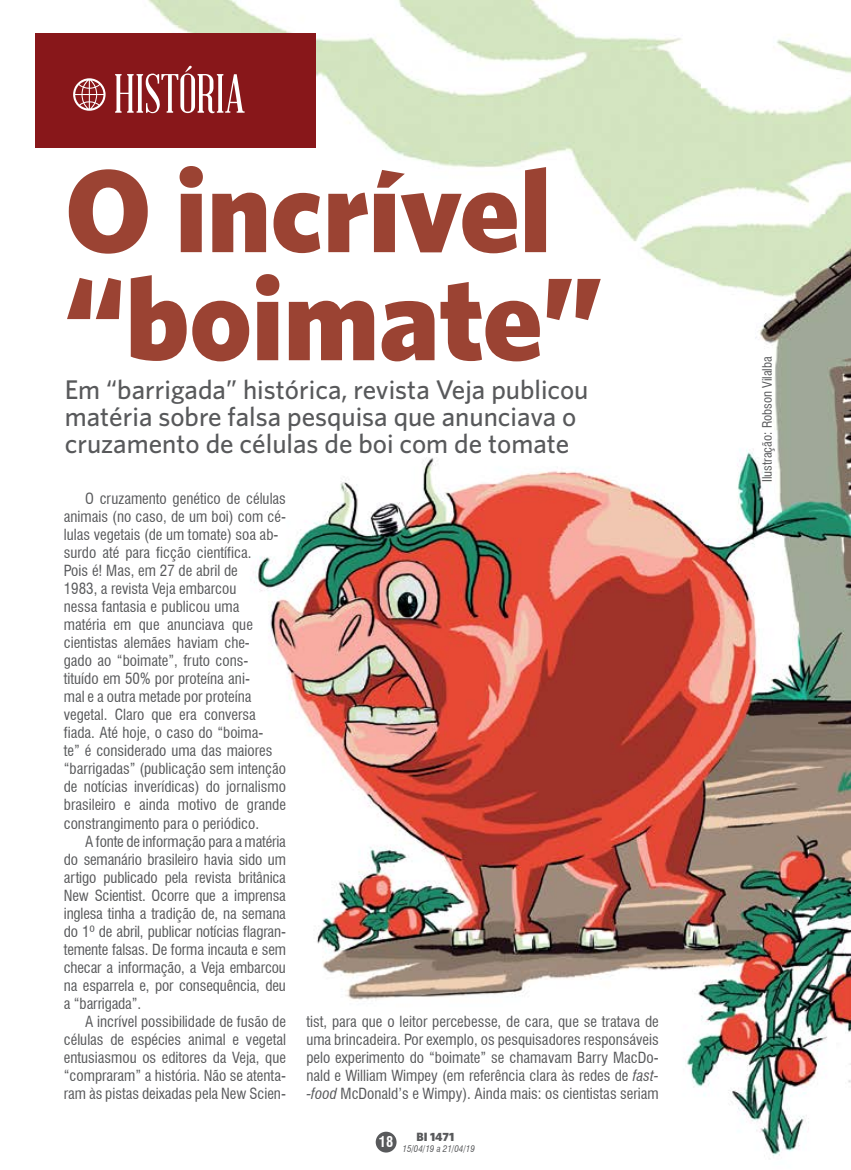
<style>
.page{position:relative;width:851px;height:1170px;background:#fff}
.page>*{position:absolute;margin:0;border:0;box-sizing:border-box;transform-origin:0 0}
.t1{font:900 117.75px/108px "Whitney HTF";color:#9b4333}
.t2{font:54px "Abraham Lincoln";color:#fff}
.t3{font:500 27px/27px "Whitney HTF";color:#58595b}
.t4{font:condensed 15px/18px "Swiss 721 BT";color:#58595b;text-align:justify}
.t5{font:700 condensed 14.4px "Swiss 721 BT";color:#fff}
.t6{font:condensed 12.75px "Swiss 721 BT";color:#58595b}
.t7{font:900 12px "Whitney HTF";color:#58595b}
.t8{font:italic condensed 9px "Swiss 721 BT";color:#58595b}
.s1{font-style:italic}
</style>
<div class="page">
<img style="left:35px;top:0;width:815px;height:1156px">
<div style="left:375px;top:1131px;width:21px;height:21px;background:#58595b;border-radius:50%"></div>
<div style="left:35px;top:33px;width:280px;height:114px;background:#88171a"></div>
<svg style="left:73px;top:78px;width:32px;height:33px"></svg>
<h2 class="t2" style="left:113px;top:66px;width:133px">HISTÓRIA</h2>
<h1 class="t1" style="left:65px;top:153px;width:538px">O incrível “boimate”</h1>
<h3 class="t3" style="left:65px;top:375px;width:525px">Em “barrigada” histórica, revista Veja publicou matéria sobre falsa pesquisa que anunciava o cruzamento de células de boi com de tomate</h3>
<p class="t4" style="left:64px;top:490px;width:224px;text-align:left;text-indent:21px">O cruzamento genético de células animais (no caso, de um boi) com cé&shy;lulas vegetais (de um tomate) soa ab&shy;surdo até para ficção científica.<br>Pois é! Mas, em 27 de abril de<br>1983, a revista Veja embarcou<br>nessa fantasia e publicou uma<br>matéria em que anunciava que cientistas alemães haviam che-<br>gado ao “boimate”, fruto cons&shy;tituído em 50% por proteína ani-<br>mal e a outra metade por proteína vegetal. Claro que era conversa fiada. Até hoje, o caso do “boima-<br>te” é considerado uma das maiores “barrigadas” (publicação sem intenção de notícias inverídicas) do jornalismo brasileiro e ainda motivo de grande constrangimento para o periódico.</p>
<p class="t4" style="left:64px;top:832px;width:224px;text-indent:21px">A fonte de informação para a matéria do semanário brasileiro havia sido um artigo publicado pela revista britânica New Scientist. Ocorre que a imprensa inglesa tinha a tradição de, na semana do 1º de abril, publicar notícias flagran&shy;temente falsas. De forma incauta e sem checar a informação, a Veja embarcou na esparrela e, por consequência, deu a “barrigada”.</p>
<p class="t4" style="left:64px;top:1012px;width:224px;text-indent:21px">A incrível possibilidade de fusão de células de espécies animal e vegetal entusiasmou os editores da Veja, que “compraram” a história. Não se atenta&shy;ram às pistas deixadas pela New Scien-</p>
<p class="t4" style="left:306px;top:1012px;width:354px">tist, para que o leitor percebesse, de cara, que se tratava de uma brincadeira. Por exemplo, os pesquisadores responsáveis pelo experimento do “boimate” se chamavam Barry MacDo&shy;nald e William Wimpey (em referência clara às redes de <span class="s1">fast--food</span> McDonald’s e Wimpy). Ainda mais: os cientistas seriam</p>
<p class="t5" style="left:379px;top:1133px;width:16px">18</p>
<p class="t7" style="left:416px;top:1128px;width:39px">BI 1471</p>
<p class="t8" style="left:402px;top:1143px;width:74px">15/04/19 a 21/04/19</p>
<p class="t6" style="left:759px;top:482px;width:127px;rotate:-90deg">Ilustração: Robson Vilalba</p>
</div>
